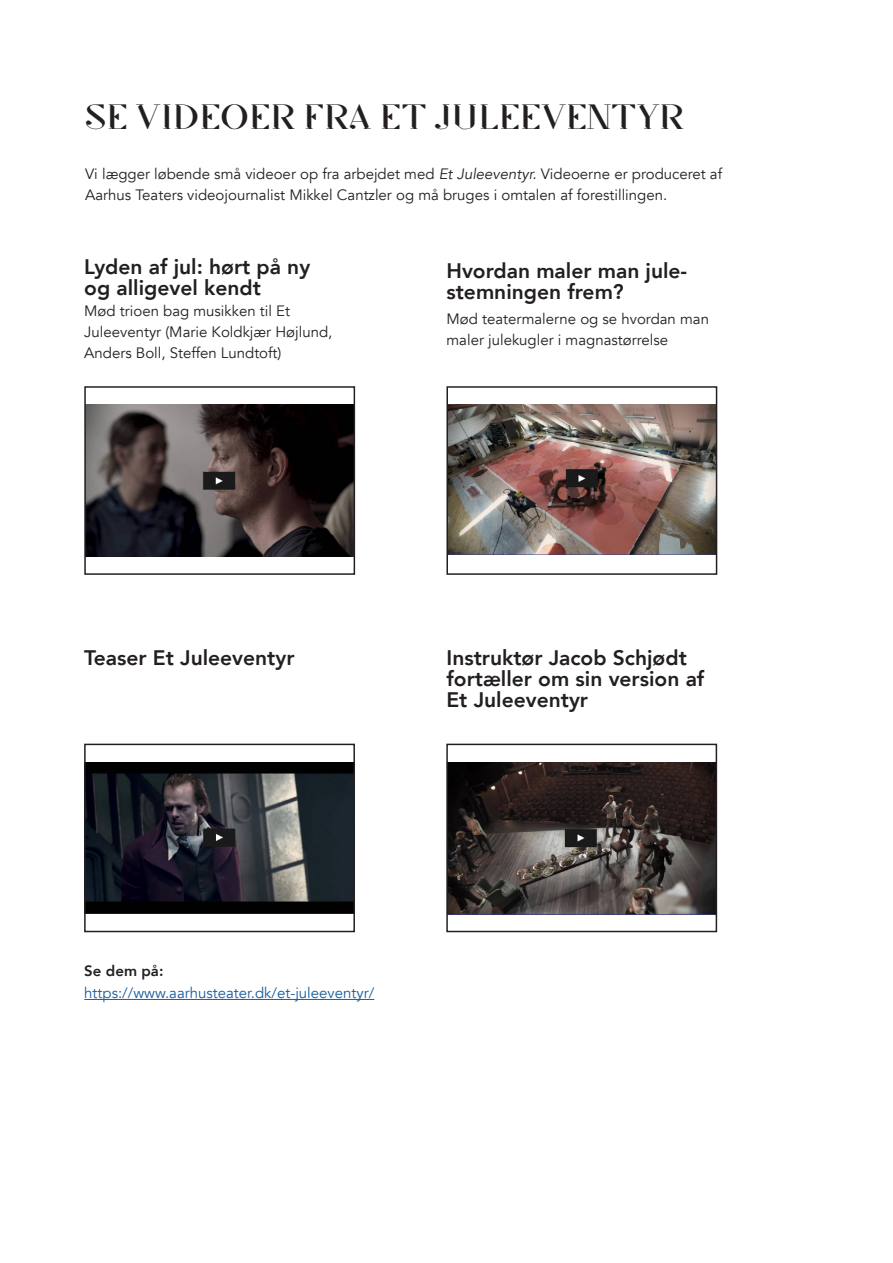
<style>
.page{position:relative;width:893px;height:1263px;background:#fff}
.page>*{position:absolute;margin:0;border:0;box-sizing:border-box;transform-origin:0 0}
.t1{font:33.45px "AT Gravis";letter-spacing:.02em;color:#231f20;scale:1.08 1}
.t2{font:800 21px/21px "Avenir";color:#231f20}
.t3{font:15px/21px "Avenir";color:#231f20}
.t4{font:15px "Avenir";color:#175d9e}
.t5{font:800 15px "Avenir";color:#231f20}
.s1{font-style:italic}
</style>
<div class="page">
<img style="left:87px;top:405px;width:265px;height:151px">
<div style="left:84px;top:386px;width:271px;height:189px;border:2px solid #231f20"></div>
<img style="left:449px;top:405px;width:265px;height:149px">
<div style="left:446px;top:386px;width:271px;height:189px;border:2px solid #231f20"></div>
<hr style="left:84px;top:999px;width:290px;height:1px;background:#175d9e">
<img style="left:87px;top:762px;width:265px;height:151px">
<div style="left:84px;top:744px;width:271px;height:188px;border:2px solid #231f20"></div>
<img style="left:449px;top:762px;width:265px;height:152px">
<div style="left:446px;top:744px;width:271px;height:188px;border:2px solid #231f20"></div>
<p class="t1" style="left:85px;top:93px;width:556px">SE VIDEOER FRA ET JULEEVENTYR</p>
<p class="t3" style="left:85px;top:164px;width:639px">Vi lægger løbende små videoer op fra arbejdet med <span class="s1">Et Juleeventyr.</span> Videoerne er produceret af<br>Aarhus Teaters videojournalist Mikkel Cantzler og må bruges i omtalen af forestillingen.</p>
<p class="t2" style="left:84px;top:256px;width:227px">Lyden af jul: hørt på ny og alligevel kendt</p>
<p class="t3" style="left:84px;top:301px;width:250px">Mød trioen bag musikken til Et<br>Juleeventyr (Marie Koldkjær Højlund,<br>Anders Boll, Steffen Lundtoft)</p>
<p class="t2" style="left:446px;top:260px;width:242px">Hvordan maler man jule&shy;stemningen frem?</p>
<p class="t3" style="left:446px;top:309px;width:264px">Mød teatermalerne og se hvordan man maler julekugler i magnastørrelse</p>
<p class="t2" style="left:84px;top:648px;width:212px">Teaser Et Juleeventyr</p>
<p class="t2" style="left:446px;top:648px;width:259px">Instruktør Jacob Schjødt fortæller om sin version af<br>Et Juleeventyr</p>
<p class="t5" style="left:84px;top:959px;width:81px">Se dem på:</p>
<p class="t4" style="left:84px;top:984px;width:291px">https://www.aarhusteater.dk/et-juleeventyr/</p>
</div>
